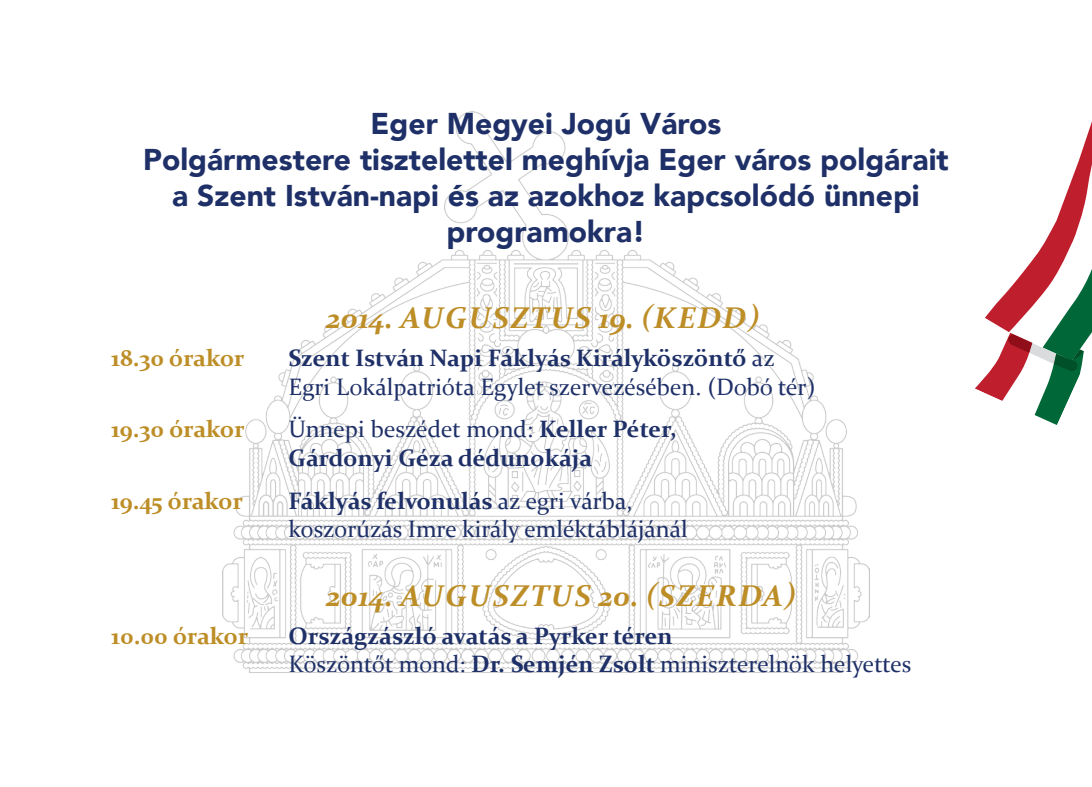
<style>
.page{position:relative;width:1092px;height:787px;background:#fff}
.page>*{position:absolute;margin:0;border:0;box-sizing:border-box;transform-origin:0 0}
.t1{font:900 30px "Avenir LT";color:#1e3067}
.t2{font:italic 700 30px "Constantia";letter-spacing:.06em;color:#bd8e27}
.T{font:23.75px/28.5px "Constantia";color:#1e3067}
.T-2{font:700 23.75px/28.5px "Constantia";color:#1e3067}
.T-3{font:700 23.75px "Constantia";color:#bd8e27}
.s1{font-weight:700}
.s2{font-weight:400}
</style>
<div class="page">
<img style="left:223px;top:111px;width:646px;height:561px">
<svg style="left:975px;top:124px;width:116px;height:301px"></svg>
<p class="t1" style="left:370px;top:105px;width:352px">Eger Megyei Jogú Város</p>
<p class="t1" style="left:143px;top:141px;width:806px">Polgármestere tisztelettel meghívja Eger város polgárait</p>
<p class="t1" style="left:172px;top:177px;width:749px">a Szent István-napi és az azokhoz kapcsolódó ünnepi</p>
<p class="t1" style="left:446px;top:213px;width:200px">programokra!</p>
<p class="t2" style="left:326px;top:297px;width:434px">2014. AUGUSZTUS 19. (KEDD)</p>
<p class="T-3" style="left:111px;top:342px;width:135px">18.30 órakor</p>
<p class="T" style="left:288px;top:343px;width:528px"><span class="s1">Szent István Napi Fáklyás Királyköszöntő</span> az<br>Egri Lokálpatrióta Egylet szervezésében. (Dobó tér)</p>
<p class="T-3" style="left:111px;top:413px;width:135px">19.30 órakor</p>
<p class="T-2" style="left:288px;top:414px;width:389px"><span class="s2">Ünnepi beszédet mond:</span> Keller Péter,<br>Gárdonyi Géza dédunokája</p>
<p class="T-3" style="left:111px;top:484px;width:133px">19.45 órakor</p>
<p class="T" style="left:288px;top:485px;width:401px"><span class="s1">Fáklyás felvonulás</span> az egri várba, koszorúzás Imre király emléktáblájánál</p>
<p class="t2" style="left:326px;top:575px;width:471px">2014. AUGUSZTUS 20. (SZERDA)</p>
<p class="T-3" style="left:111px;top:619px;width:139px">10.00 órakor</p>
<p class="T-2" style="left:288px;top:620px;width:624px">Országzászló avatás a Pyrker téren<br><span class="s2">Köszöntőt mond:</span> Dr. Semjén Zsolt <span class="s2">miniszterelnök helyettes</span></p>
</div>
